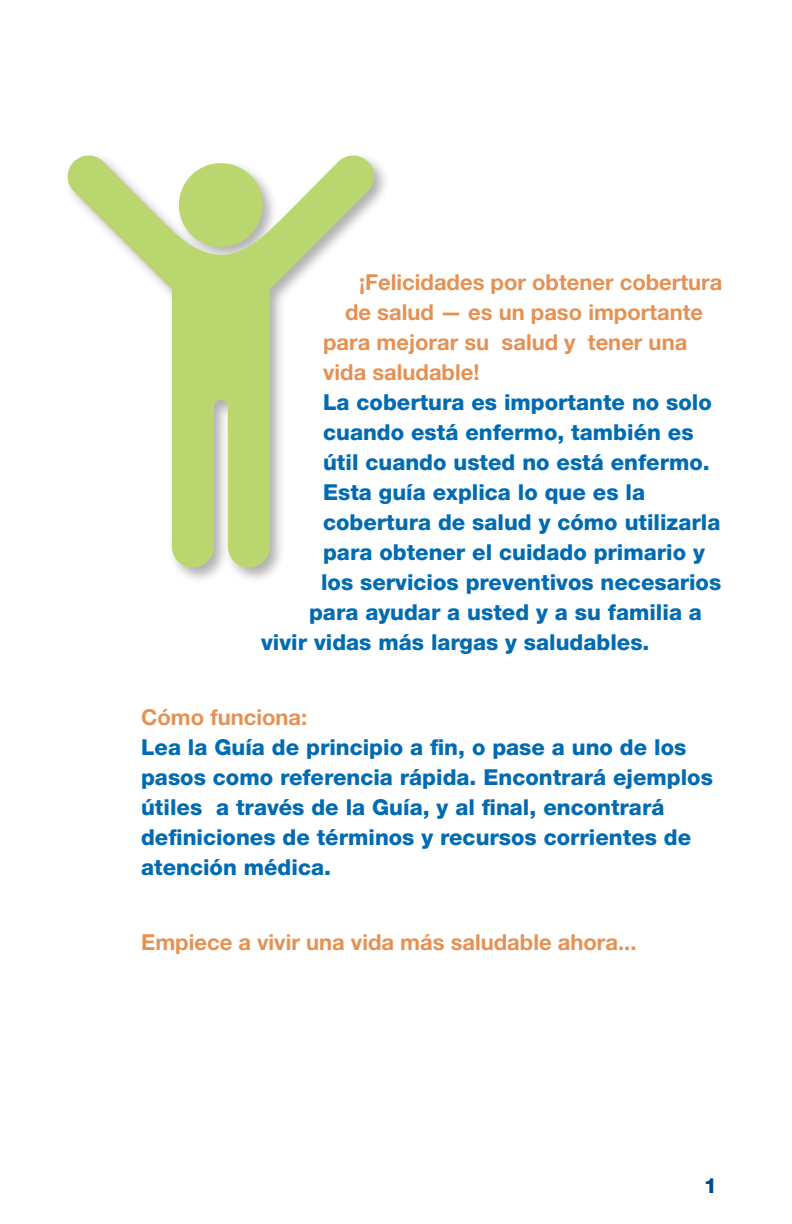
<style>
.page{position:relative;width:792px;height:1224px;background:#fff}
.page>*{position:absolute;margin:0;border:0;box-sizing:border-box;transform-origin:0 0}
.t1{font:800 22px/30px "Helvetica Neue LT Std";color:#006bb2}
.t2{font:700 22px "Helvetica Neue LT Std";color:#e59153}
.t3{font:800 21px "Helvetica Neue LT Std";color:#004e89}
</style>
<div class="page">
<div style="left:64px;top:152px;width:326px;height:432px;background:#231f20;opacity:.35"></div>
<svg style="left:66px;top:153px;width:310px;height:415px"></svg>
<p class="t2" style="left:359px;top:269px;width:365px">¡Felicidades por obtener cobertura</p>
<p class="t2" style="left:345px;top:299px;width:360px">de salud — es un paso importante</p>
<p class="t2" style="left:323px;top:329px;width:366px">para mejorar su salud y tener una</p>
<p class="t2" style="left:323px;top:359px;width:158px">vida saludable!</p>
<p class="t1" style="left:323px;top:387px;width:390px">La cobertura es importante no solo</p>
<p class="t1" style="left:323px;top:418px;width:372px">cuando está enfermo, también es</p>
<p class="t1" style="left:323px;top:448px;width:388px">útil cuando usted no está enfermo.</p>
<p class="t1" style="left:323px;top:478px;width:323px">Esta guía explica lo que es la</p>
<p class="t1" style="left:323px;top:508px;width:399px">cobertura de salud y cómo utilizarla</p>
<p class="t1" style="left:323px;top:538px;width:383px">para obtener el cuidado primario y</p>
<p class="t1" style="left:321px;top:568px;width:402px">los servicios preventivos necesarios</p>
<p class="t1" style="left:309px;top:598px;width:394px">para ayudar a usted y a su familia a</p>
<p class="t1" style="left:261px;top:628px;width:390px">vivir vidas más largas y saludables.</p>
<p class="t2" style="left:141px;top:704px;width:168px">Cómo funciona:</p>
<p class="t1" style="left:141px;top:733px;width:573px">Lea la Guía de principio a fin, o pase a uno de los pasos como referencia rápida. Encontrará ejemplos útiles a través de la Guía, y al final, encontrará definiciones de términos y recursos corrientes de atención médica.</p>
<p class="t2" style="left:141px;top:928px;width:497px">Empiece a vivir una vida más saludable ahora...</p>
<p class="t3" style="left:704px;top:1173px;width:15px">1</p>
</div>
